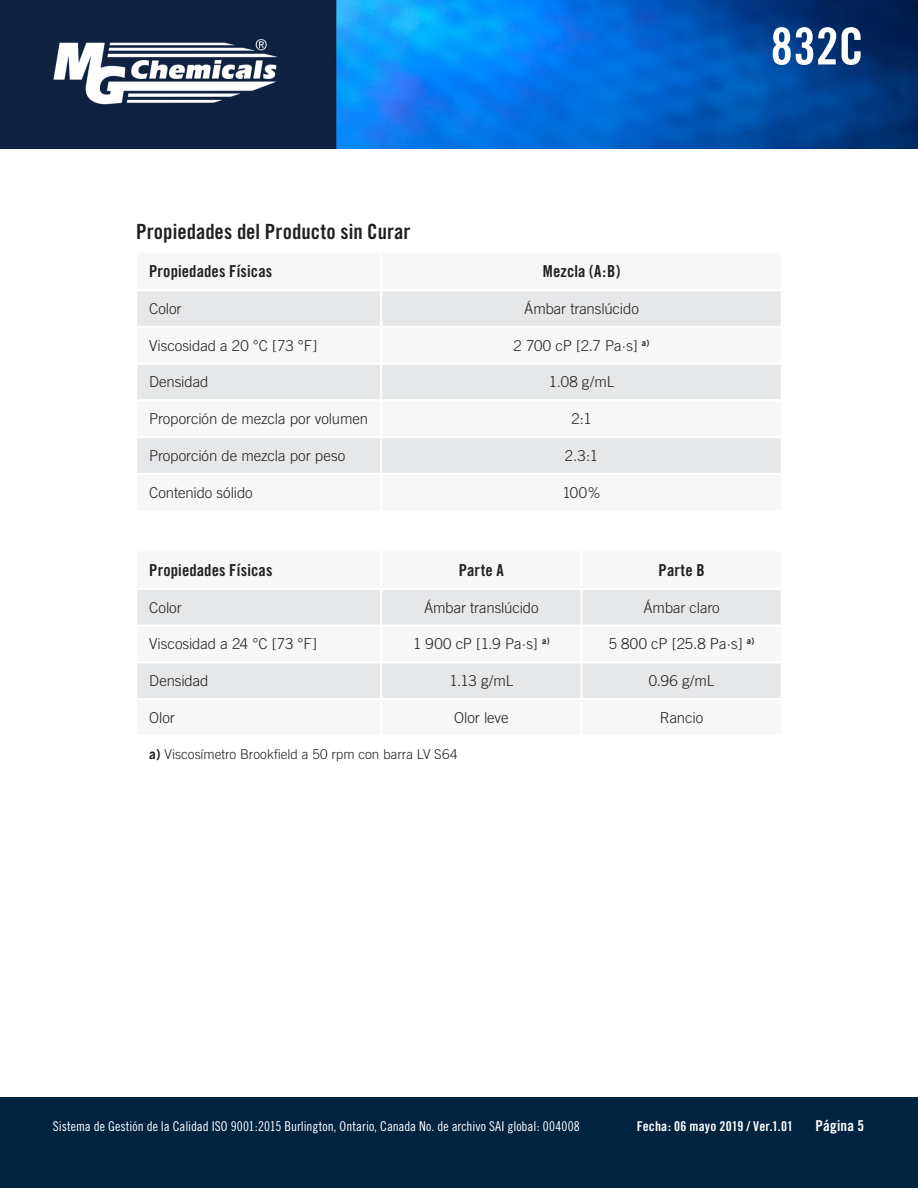
<style>
.page{position:relative;width:918px;height:1188px;background:#fff}
.page>*{position:absolute;margin:0;border:0;box-sizing:border-box;transform-origin:0 0}
.t1{font:51px "Trade Gothic Bold Cond Twenty";color:#fff}
.t2{font:21px "Trade Gothic Bold Cond Twenty";color:#231f20}
.t3{font:16.5px "Trade Gothic Bold Cond Twenty";letter-spacing:.01em;color:#231f20}
.t4{font:300 15px "Trade Gothic";letter-spacing:-.005em;color:#231f20}
.t5{font:15px "Trade Gothic Bold Cond Twenty";letter-spacing:.015em;color:#fff}
.t6{font:13.5px "Trade Gothic Cond Eighteen";color:#fff}
.t7{font:300 13.5px "Trade Gothic";color:#231f20}
.t8{font:13.5px "Trade Gothic Bold Cond Twenty";letter-spacing:.015em;color:#fff}
.s1{font-weight:700}
</style>
<div class="page">
<img style="left:0;top:0;width:918px;height:149px">
<div style="left:0;top:1097px;width:918px;height:91px;background:#002340"></div>
<svg style="left:137px;top:291px;width:644px;height:182px;fill:#e6e7e9"></svg>
<hr style="left:380px;top:291px;width:2px;height:35px;background:#fff">
<hr style="left:135px;top:326px;width:246px;height:2px;background:#fff">
<hr style="left:381px;top:326px;width:402px;height:2px;background:#fff">
<hr style="left:380px;top:328px;width:2px;height:35px;background:#fff">
<hr style="left:135px;top:363px;width:246px;height:2px;background:#fff">
<hr style="left:381px;top:363px;width:402px;height:2px;background:#fff">
<hr style="left:380px;top:365px;width:2px;height:34px;background:#fff">
<hr style="left:135px;top:399px;width:246px;height:3px;background:#fff">
<hr style="left:381px;top:399px;width:402px;height:3px;background:#fff">
<hr style="left:380px;top:402px;width:2px;height:34px;background:#fff">
<hr style="left:135px;top:436px;width:246px;height:2px;background:#fff">
<hr style="left:381px;top:436px;width:402px;height:2px;background:#fff">
<hr style="left:380px;top:438px;width:2px;height:35px;background:#fff">
<svg style="left:137px;top:590px;width:644px;height:108px;fill:#e6e7e9"></svg>
<hr style="left:380px;top:590px;width:2px;height:34px;background:#fff">
<hr style="left:580px;top:590px;width:3px;height:34px;background:#fff">
<hr style="left:135px;top:624px;width:246px;height:3px;background:#fff">
<hr style="left:381px;top:624px;width:200px;height:3px;background:#fff">
<hr style="left:380px;top:627px;width:2px;height:34px;background:#fff">
<hr style="left:581px;top:624px;width:202px;height:3px;background:#fff">
<hr style="left:580px;top:627px;width:3px;height:34px;background:#fff">
<hr style="left:135px;top:661px;width:246px;height:2px;background:#fff">
<hr style="left:381px;top:661px;width:200px;height:2px;background:#fff">
<hr style="left:380px;top:663px;width:2px;height:35px;background:#fff">
<hr style="left:581px;top:661px;width:202px;height:2px;background:#fff">
<hr style="left:580px;top:663px;width:3px;height:35px;background:#fff">
<h1 class="t1" style="left:770px;top:15px;width:95px">832C</h1>
<p class="t2" style="left:136px;top:218px;width:276px">Propiedades del Producto sin Curar</p>
<p class="t3" style="left:149px;top:261px;width:125px">Propiedades Físicas</p>
<p class="t3" style="left:543px;top:261px;width:79px">Mezcla (A:B)</p>
<p class="t4" style="left:149px;top:300px;width:34px">Color</p>
<p class="t4" style="left:524px;top:300px;width:116px">Ámbar translúcido</p>
<p class="t4" style="left:149px;top:336px;width:170px">Viscosidad a 20 °C [73 °F]</p>
<p class="t4" style="left:514px;top:336px;width:137px">2 700 cP [2.7 Pa·s] <sup>a)</sup></p>
<p class="t4" style="left:149px;top:373px;width:61px">Densidad</p>
<p class="t4" style="left:549px;top:373px;width:67px">1.08 g/mL</p>
<p class="t4" style="left:149px;top:410px;width:221px">Proporción de mezcla por volumen</p>
<p class="t4" style="left:571px;top:410px;width:22px">2:1</p>
<p class="t4" style="left:149px;top:447px;width:198px">Proporción de mezcla por peso</p>
<p class="t4" style="left:565px;top:447px;width:35px">2.3:1</p>
<p class="t4" style="left:149px;top:483px;width:105px">Contenido sólido</p>
<p class="t4" style="left:562px;top:483px;width:40px">100%</p>
<p class="t3" style="left:149px;top:560px;width:125px">Propiedades Físicas</p>
<p class="t3" style="left:459px;top:560px;width:47px">Parte A</p>
<p class="t3" style="left:659px;top:560px;width:47px">Parte B</p>
<p class="t4" style="left:149px;top:598px;width:34px">Color</p>
<p class="t4" style="left:424px;top:598px;width:116px">Ámbar translúcido</p>
<p class="t4" style="left:643px;top:598px;width:78px">Ámbar claro</p>
<p class="t4" style="left:149px;top:635px;width:169px">Viscosidad a 24 °C [73 °F]</p>
<p class="t4" style="left:413px;top:635px;width:138px">1 900 cP [1.9 Pa·s] <sup>a)</sup></p>
<p class="t4" style="left:609px;top:635px;width:147px">5 800 cP [25.8 Pa·s] <sup>a)</sup></p>
<p class="t4" style="left:149px;top:672px;width:61px">Densidad</p>
<p class="t4" style="left:449px;top:672px;width:65px">1.13 g/mL</p>
<p class="t4" style="left:649px;top:672px;width:67px">0.96 g/mL</p>
<p class="t4" style="left:149px;top:709px;width:27px">Olor</p>
<p class="t4" style="left:454px;top:709px;width:56px">Olor leve</p>
<p class="t4" style="left:660px;top:709px;width:45px">Rancio</p>
<p class="t7" style="left:149px;top:746px;width:310px"><span class="s1">a)</span> Viscosímetro Brookfield a 50 rpm con barra LV S64</p>
<p class="t6" style="left:53px;top:1118px;width:528px">Sistema de Gestión de la Calidad ISO 9001:2015 Burlington, Ontario, Canada No. de archivo SAI global: 004008</p>
<p class="t8" style="left:637px;top:1118px;width:158px">Fecha: 06 mayo 2019 / Ver.1.01</p>
<p class="t5" style="left:816px;top:1116px;width:50px">Página 5</p>
</div>
